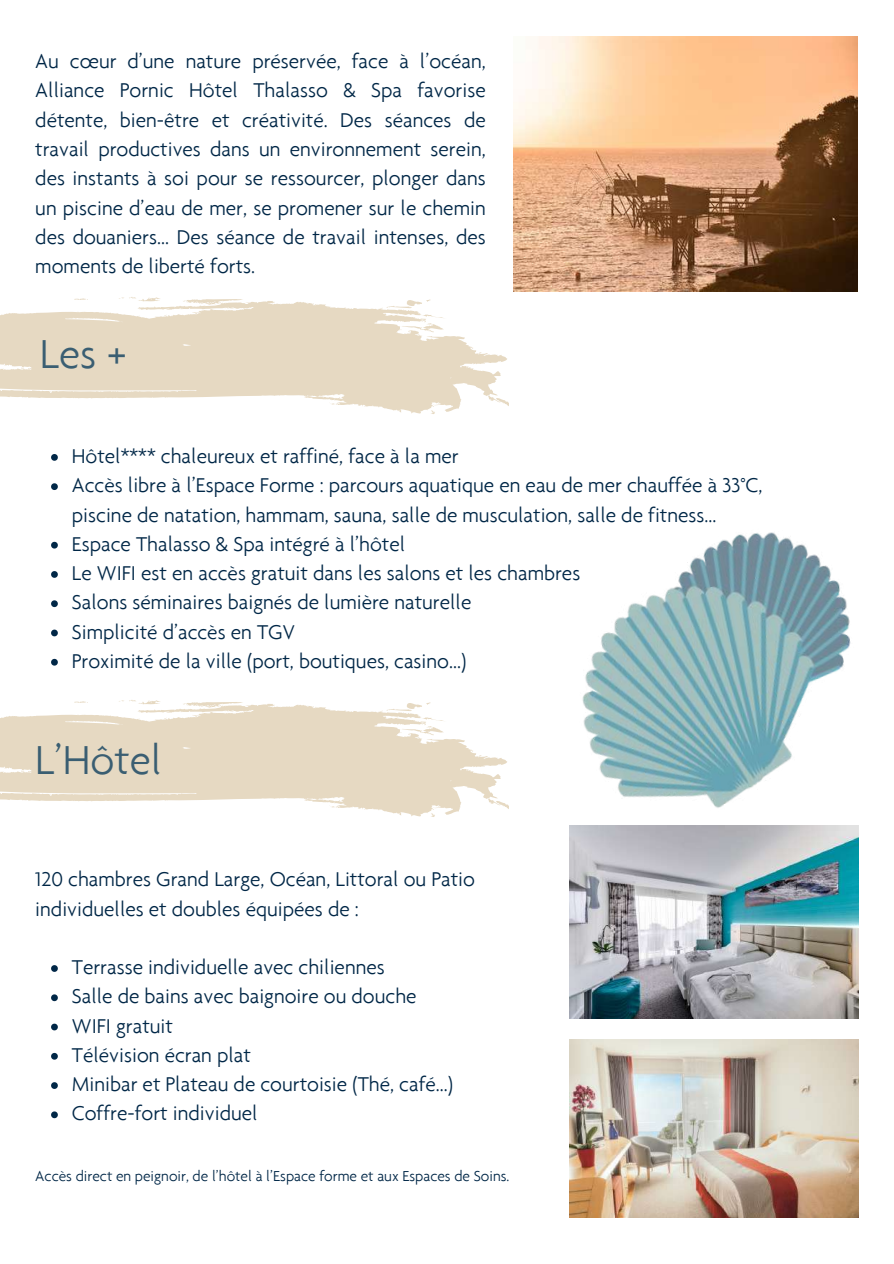
<style>
.page{position:relative;width:894px;height:1264px;background:#fff}
.page>*{position:absolute;margin:0;border:0;box-sizing:border-box;transform-origin:0 0}
.t1{font:300 43.5px "Agenda";color:#3a5e72}
.t2{font:300 21.45px/29.2px "Agenda";color:#002747}
.t3{font:300 15.45px "Agenda";color:#002747}
</style>
<div class="page">
<svg style="left:0;top:301px;width:507px;height:113px;fill:#e6d9c2"></svg>
<svg style="left:183px;top:299px;width:60px;height:6px"></svg>
<svg style="left:74px;top:298px;width:14px;height:2px"></svg>
<svg style="left:118px;top:297px;width:43px;height:5px"></svg>
<svg style="left:0;top:703px;width:507px;height:114px;fill:#e6d9c2"></svg>
<svg style="left:183px;top:702px;width:60px;height:5px"></svg>
<svg style="left:74px;top:701px;width:14px;height:2px"></svg>
<svg style="left:118px;top:700px;width:43px;height:5px"></svg>
<img style="left:513px;top:36px;width:344px;height:256px">
<img style="left:569px;top:856px;width:289px;height:162px">
<img style="left:569px;top:1039px;width:289px;height:178px">
<img style="left:569px;top:532px;width:290px;height:324px">
<svg style="left:51px;top:454px;width:7px;height:7px"></svg>
<svg style="left:51px;top:483px;width:7px;height:7px"></svg>
<svg style="left:51px;top:542px;width:7px;height:6px"></svg>
<svg style="left:51px;top:571px;width:7px;height:7px"></svg>
<svg style="left:51px;top:600px;width:7px;height:7px"></svg>
<svg style="left:51px;top:629px;width:7px;height:7px"></svg>
<svg style="left:51px;top:659px;width:7px;height:6px"></svg>
<svg style="left:51px;top:965px;width:7px;height:6px"></svg>
<svg style="left:51px;top:994px;width:7px;height:7px"></svg>
<svg style="left:51px;top:1023px;width:7px;height:7px"></svg>
<svg style="left:51px;top:1052px;width:7px;height:7px"></svg>
<svg style="left:51px;top:1082px;width:7px;height:6px"></svg>
<svg style="left:51px;top:1111px;width:7px;height:7px"></svg>
<p class="t2" style="left:35px;top:46px;width:452px;text-align:justify">Au cœur d’une nature préservée, face à l’océan, Alliance Pornic Hôtel Thalasso &amp; Spa favorise détente, bien-être et créativité. Des séances de travail productives dans un environnement serein, des instants à soi pour se ressourcer, plonger dans un piscine d’eau de mer, se promener sur le chemin des douaniers... Des séance de travail intenses, des moments de liberté forts.</p>
<h1 class="t1" style="left:40px;top:329px;width:88px">Les +</h1>
<p class="t2" style="left:72px;top:441px;width:692px">Hôtel**** chaleureux et raffiné, face à la mer<br>Accès libre à l’Espace Forme : parcours aquatique en eau de mer chauffée à 33°C, piscine de natation, hammam, sauna, salle de musculation, salle de fitness...<br>Espace Thalasso &amp; Spa intégré à l’hôtel<br>Le WIFI est en accès gratuit dans les salons et les chambres<br>Salons séminaires baignés de lumière naturelle<br>Simplicité d’accès en TGV<br>Proximité de la ville (port, boutiques, casino...)</p>
<h1 class="t1" style="left:35px;top:734px;width:128px">L’Hôtel</h1>
<p class="t2" style="left:35px;top:864px;width:441px">120 chambres Grand Large, Océan, Littoral ou Patio individuelles et doubles équipées de :</p>
<p class="t2" style="left:72px;top:951px;width:383px">Terrasse individuelle avec chiliennes<br>Salle de bains avec baignoire ou douche<br>WIFI gratuit<br>Télévision écran plat<br>Minibar et Plateau de courtoisie (Thé, café...)<br>Coffre-fort individuel</p>
<p class="t3" style="left:35px;top:1166px;width:475px">Accès direct en peignoir, de l’hôtel à l’Espace forme et aux Espaces de Soins.</p>
</div>
